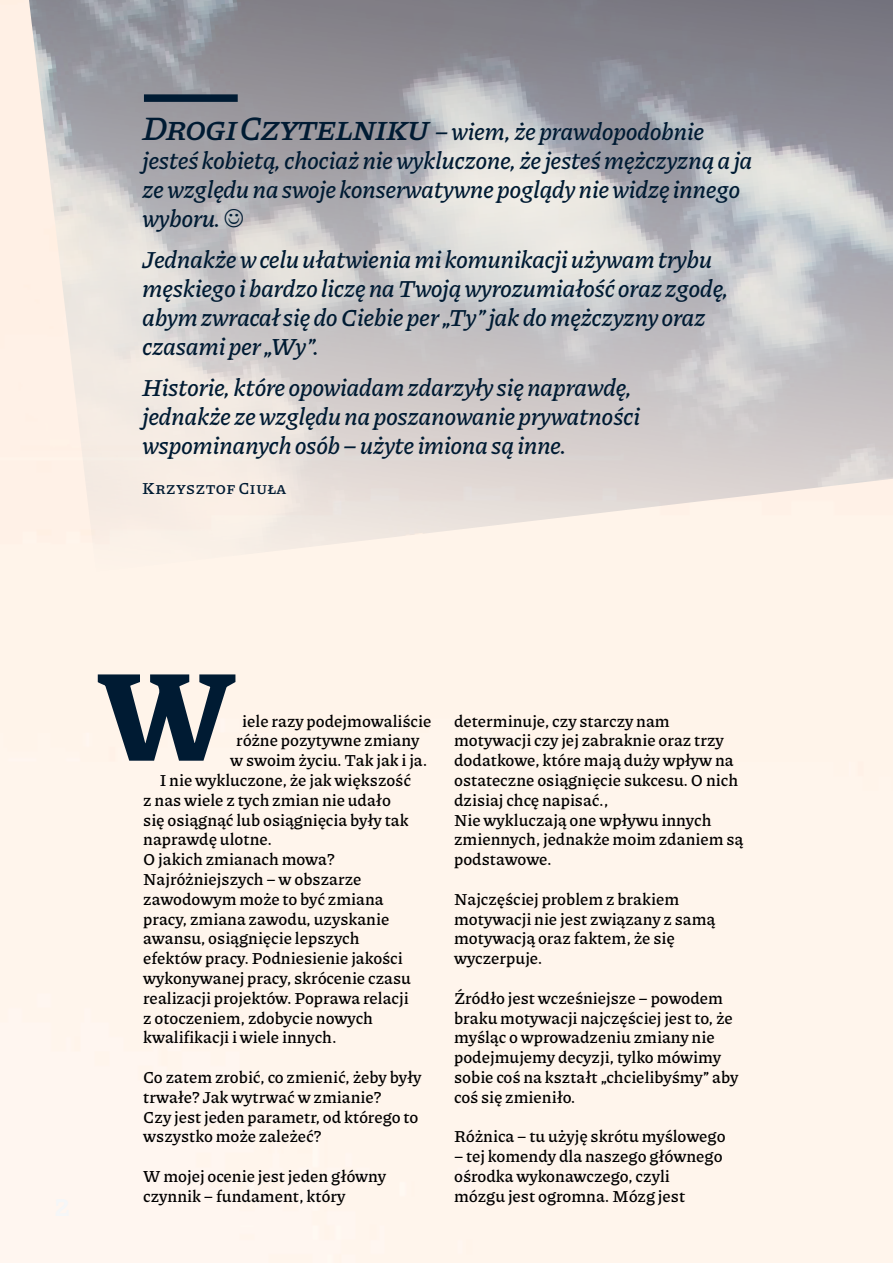
<style>
.page{position:relative;width:893px;height:1263px;background:#fff}
.page>*{position:absolute;margin:0;border:0;box-sizing:border-box;transform-origin:0 0}
.Body_Text{font:italic 600 24px/28.8px "Piazzolla";letter-spacing:-.02em;color:#001b33}
.ŚRÓDTYTUŁ{font:italic 600 24px/28.8px "Piazzolla";letter-spacing:-.02em;color:#001b33}
.Body_Text-2{font:600 16.5px/19.8px "Piazzolla";color:#000}
.Body_Text-3{font:600 16.5px "Piazzolla";color:#001b33}
.s1{font-size:33.6px}
</style>
<div class="page">
<img style="left:28px;top:0;width:865px;height:572px">
<div style="left:144px;top:94px;width:94px;height:8px;background:#001b33"></div>
<svg style="left:98px;top:674px;width:137px;height:87px;background:#79828a"></svg>
<svg style="left:225px;top:208px;width:18px;height:19px"></svg>
<p class="ŚRÓDTYTUŁ" style="left:142px;top:117px;width:612px"><span class="s1">Drogi Czytelniku</span> – wiem, że prawdopodobnie jesteś kobietą, chociaż nie wykluczone, że jesteś mężczyzną a ja ze względu na swoje konserwatywne poglądy nie widzę innego wyboru.</p>
<p class="Body_Text" style="left:142px;top:245px;width:588px">Jednakże w celu ułatwienia mi komunikacji używam trybu męskiego i bardzo liczę na Twoją wyrozumiałość oraz zgodę, abym zwracał się do Ciebie per „Ty” jak do mężczyzny oraz czasami per „Wy”.</p>
<p class="Body_Text" style="left:142px;top:373px;width:499px">Historie, które opowiadam zdarzyły się naprawdę, jednakże ze względu na poszanowanie prywatności wspominanych osób – użyte imiona są inne.</p>
<p class="Body_Text-3" style="left:142px;top:478px;width:146px">Krzysztof Ciuła</p>
<p class="Body_Text-2" style="left:242px;top:711px;width:191px">iele razy podejmowaliście</p>
<p class="Body_Text-2" style="left:236px;top:730px;width:185px">różne pozytywne zmiany</p>
<p class="Body_Text-2" style="left:230px;top:750px;width:199px">w swoim życiu. Tak jak i ja.</p>
<p class="Body_Text-2" style="left:160px;top:770px;width:253px">I nie wykluczone, że jak większość</p>
<p class="Body_Text-2" style="left:143px;top:790px;width:249px">z nas wiele z tych zmian nie udało</p>
<p class="Body_Text-2" style="left:143px;top:810px;width:267px">się osiągnąć lub osiągnięcia były tak</p>
<p class="Body_Text-2" style="left:143px;top:829px;width:130px">naprawdę ulotne.</p>
<p class="Body_Text-2" style="left:143px;top:849px;width:193px">O jakich zmianach mowa?</p>
<p class="Body_Text-2" style="left:143px;top:869px;width:269px">Najróżniejszych – w obszarze zawodowym może to być zmiana pracy, zmiana zawodu, uzyskanie awansu, osiągnięcie lepszych efektów pracy. Podniesienie jakości wykonywanej pracy, skrócenie czasu realizacji projektów. Poprawa relacji z otoczeniem, zdobycie nowych kwalifikacji i wiele innych.</p>
<p class="Body_Text-2" style="left:143px;top:1067px;width:280px">Co zatem zrobić, co zmienić, żeby były trwałe? Jak wytrwać w zmianie?</p>
<p class="Body_Text-2" style="left:143px;top:1107px;width:277px">Czy jest jeden parametr, od którego to wszystko może zależeć?</p>
<p class="Body_Text-2" style="left:143px;top:1166px;width:244px">W mojej ocenie jest jeden główny czynnik – fundament, który</p>
<p class="Body_Text-2" style="left:454px;top:711px;width:286px">determinuje, czy starczy nam motywacji czy jej zabraknie oraz trzy dodatkowe, które mają duży wpływ na ostateczne osiągnięcie sukcesu. O nich dzisiaj chcę napisać.,</p>
<p class="Body_Text-2" style="left:454px;top:810px;width:291px">Nie wykluczają one wpływu innych zmiennych, jednakże moim zdaniem są podstawowe.</p>
<p class="Body_Text-2" style="left:454px;top:889px;width:263px">Najczęściej problem z brakiem motywacji nie jest związany z samą motywacją oraz faktem, że się wyczerpuje.</p>
<p class="Body_Text-2" style="left:454px;top:988px;width:286px">Źródło jest wcześniejsze – powodem braku motywacji najczęściej jest to, że myśląc o wprowadzeniu zmiany nie podejmujemy decyzji, tylko mówimy sobie coś na kształt „chcielibyśmy” aby coś się zmieniło.</p>
<p class="Body_Text-2" style="left:454px;top:1126px;width:273px">Różnica – tu użyję skrótu myślowego</p>
<p class="Body_Text-2" style="left:454px;top:1146px;width:270px">– tej komendy dla naszego głównego ośrodka wykonawczego, czyli mózgu jest ogromna. Mózg jest</p>
</div>
